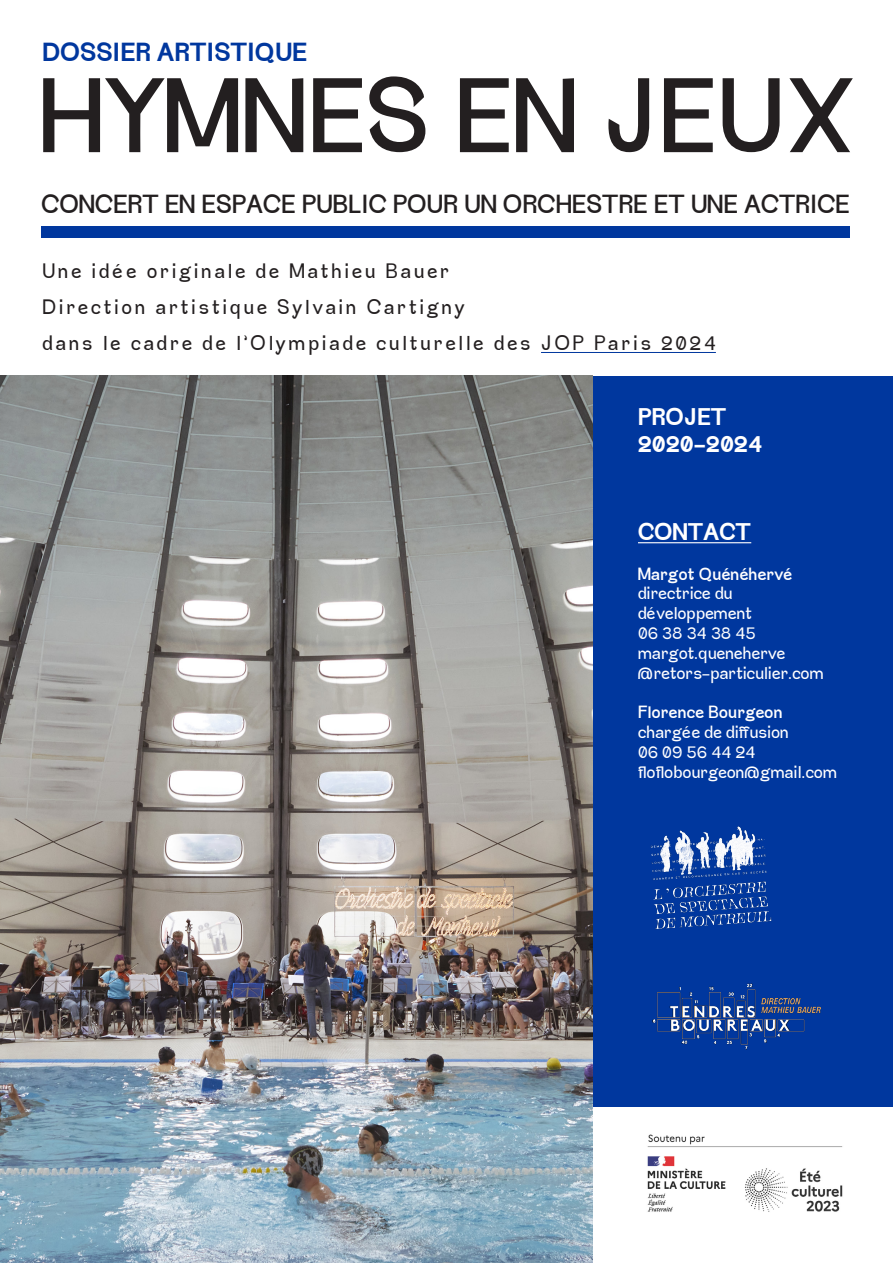
<style>
.page{position:relative;width:893px;height:1263px;background:#fff}
.page>*{position:absolute;margin:0;border:0;box-sizing:border-box;transform-origin:0 0}
.t1{font:700 98.55px "FUNGIS";color:#231f20}
.t2{font:700 24.45px "FUNGIS";color:#231f20}
.t3{font:800 24.45px "FUNGIS";color:#00379e}
.t4{font:800 22.5px "FUNGIS";color:#fff}
.Sous-titre{font:19.5px "FUNGIS";letter-spacing:.14em;color:#231f20}
.t5{font:16.5px "FUNGIS";color:#fff}
.t6{font:700 16.5px "FUNGIS";color:#fff}
</style>
<div class="page">
<div style="left:558px;top:376px;width:335px;height:730px;background:#00379e"></div>
<hr style="left:541px;top:352px;width:175px;height:1px;background:#00379e">
<hr style="left:638px;top:542px;width:113px;height:1px;background:#fff">
<div style="left:41px;top:226px;width:809px;height:11px;background:#00379e"></div>
<img style="left:650px;top:826px;width:122px;height:104px">
<img style="left:652px;top:983px;width:169px;height:67px">
<img style="left:0;top:376px;width:592px;height:887px">
<img style="left:647px;top:1134px;width:196px;height:78px">
<p class="t3" style="left:43px;top:37px;width:267px">DOSSIER ARTISTIQUE</p>
<p class="t1" style="left:38px;top:57px;width:821px">HYMNES EN JEUX</p>
<p class="t2" style="left:42px;top:189px;width:810px">CONCERT EN ESPACE PUBLIC POUR UN ORCHESTRE ET UNE ACTRICE</p>
<p class="Sous-titre" style="left:43px;top:259px;width:408px">Une idée originale de Mathieu Bauer</p>
<p class="Sous-titre" style="left:43px;top:295px;width:424px">Direction artistique Sylvain Cartigny</p>
<p class="Sous-titre" style="left:43px;top:331px;width:675px">dans le cadre de l’Olympiade culturelle des JOP Paris 2024</p>
<p class="t4" style="left:638px;top:403px;width:90px">PROJET</p>
<p class="t4" style="left:638px;top:430px;width:126px">2020-2024</p>
<p class="t4" style="left:638px;top:518px;width:115px">CONTACT</p>
<p class="t6" style="left:638px;top:564px;width:156px">Margot Quénéhervé</p>
<p class="t5" style="left:638px;top:584px;width:96px">directrice du</p>
<p class="t5" style="left:638px;top:603px;width:116px">développement</p>
<p class="t5" style="left:638px;top:623px;width:119px">06 38 34 38 45</p>
<p class="t5" style="left:638px;top:643px;width:149px">margot.queneherve</p>
<p class="t5" style="left:638px;top:663px;width:188px">@retors-particulier.com</p>
<p class="t6" style="left:638px;top:702px;width:146px">Florence Bourgeon</p>
<p class="t5" style="left:638px;top:722px;width:153px">chargée de diffusion</p>
<p class="t5" style="left:638px;top:742px;width:119px">06 09 56 44 24</p>
<p class="t5" style="left:638px;top:762px;width:201px">floflobourgeon@gmail.com</p>
</div>
